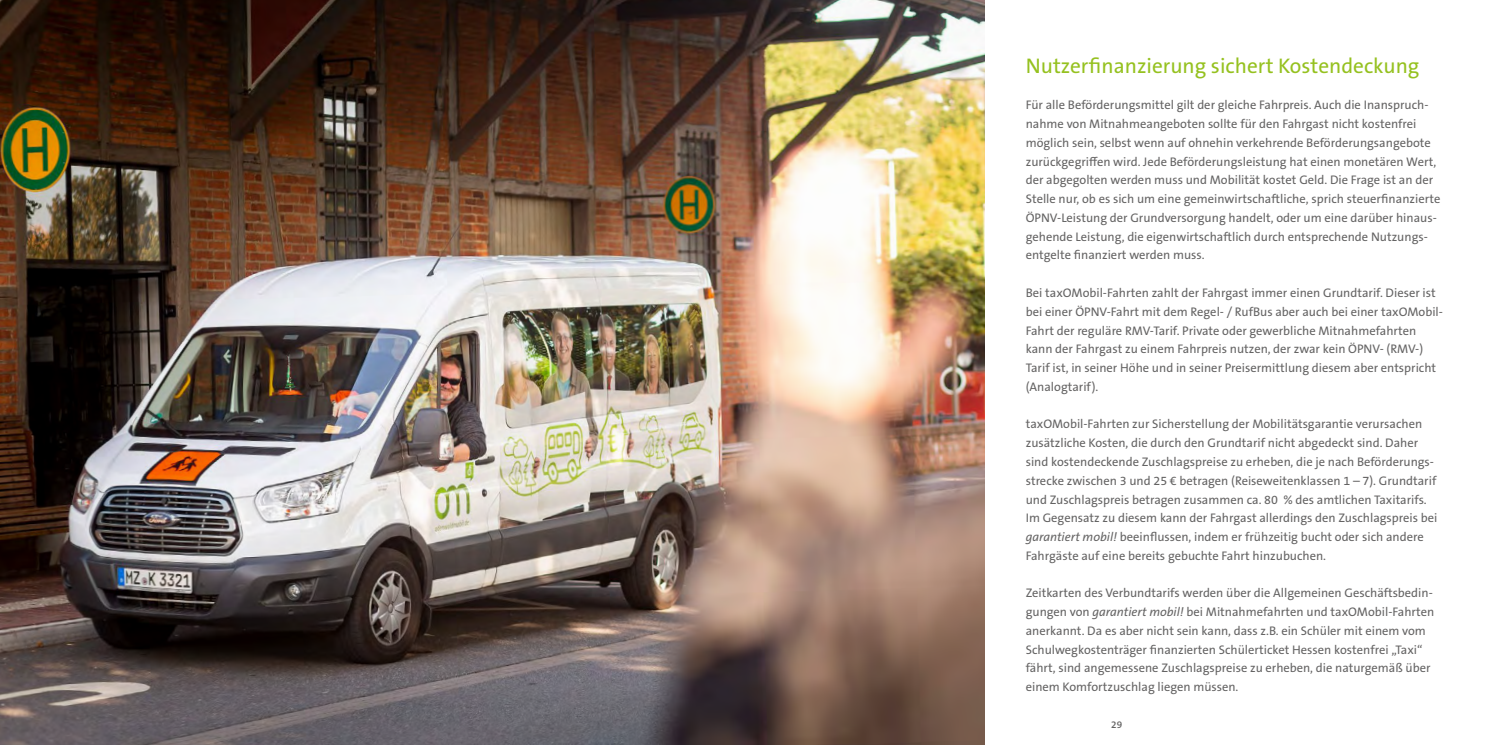
<style>
.page{position:relative;width:1489px;height:745px;background:#fff}
.page>*{position:absolute;margin:0;border:0;box-sizing:border-box;transform-origin:0 0}
.themenueberschrift{font:21.25px "The Sans B W5 Plain";color:#95c11f}
.om_fliesstext{font:12.5px/18.8px "The Sans B W5 Plain";color:#646363}
.t1{font:600 10px "The Sans B W6";color:#646363}
.s1{font-family:"The Sans Os F";font-style:italic}
</style>
<div class="page">
<img style="left:0;top:0;width:984px;height:744px">
<p class="themenueberschrift" style="left:1025px;top:52px;width:395px">Nutzerfinanzierung sichert Kostendeckung</p>
<p class="om_fliesstext" style="left:1025px;top:96px;width:416px">Für alle Beförderungsmittel gilt der gleiche Fahrpreis. Auch die Inanspruch&shy;nahme von Mitnahmeangeboten sollte für den Fahrgast nicht kostenfrei möglich sein, selbst wenn auf ohnehin verkehrende Beförderungsangebote zurückgegriffen wird. Jede Beförderungsleistung hat einen monetären Wert, der abgegolten werden muss und Mobilität kostet Geld. Die Frage ist an der Stelle nur, ob es sich um eine gemeinwirtschaftliche, sprich steuerfinanzierte ÖPNV-Leistung der Grundversorgung handelt, oder um eine darüber hinaus&shy;gehende Leistung, die eigenwirtschaftlich durch entsprechende Nutzungs&shy;entgelte finanziert werden muss.</p>
<p class="om_fliesstext" style="left:1025px;top:283px;width:418px">Bei taxOMobil-Fahrten zahlt der Fahrgast immer einen Grundtarif. Dieser ist bei einer ÖPNV-Fahrt mit dem Regel- / RufBus aber auch bei einer taxOMobil-Fahrt der reguläre RMV-Tarif. Private oder gewerbliche Mitnahmefahrten kann der Fahrgast zu einem Fahrpreis nutzen, der zwar kein ÖPNV- (RMV-)<br>Tarif ist, in seiner Höhe und in seiner Preisermittlung diesem aber entspricht (Analogtarif).</p>
<p class="om_fliesstext" style="left:1025px;top:414px;width:413px">taxOMobil-Fahrten zur Sicherstellung der Mobilitätsgarantie verursachen zusätzliche Kosten, die durch den Grundtarif nicht abgedeckt sind. Daher sind kostendeckende Zuschlagspreise zu erheben, die je nach Beförderungs&shy;strecke zwischen 3 und 25 € betragen (Reiseweitenklassen 1 – 7). Grundtarif und Zuschlagspreis betragen zusammen ca. 80 % des amtlichen Taxitarifs.<br>Im Gegensatz zu diesem kann der Fahrgast allerdings den Zuschlagspreis bei <span class="s1">garantiert mobil!</span> beeinflussen, indem er frühzeitig bucht oder sich andere Fahrgäste auf eine bereits gebuchte Fahrt hinzubuchen.</p>
<p class="om_fliesstext" style="left:1025px;top:583px;width:410px">Zeitkarten des Verbundtarifs werden über die Allgemeinen Geschäftsbedin&shy;gungen von <span class="s1">garantiert mobil!</span> bei Mitnahmefahrten und taxOMobil-Fahrten anerkannt. Da es aber nicht sein kann, dass z.B. ein Schüler mit einem vom Schulwegkostenträger finanzierten Schülerticket Hessen kostenfrei „Taxi“ fährt, sind angemessene Zuschlagspreise zu erheben, die naturgemäß über einem Komfortzuschlag liegen müssen.</p>
<p class="t1" style="left:1111px;top:718px;width:13px">29</p>
</div>
